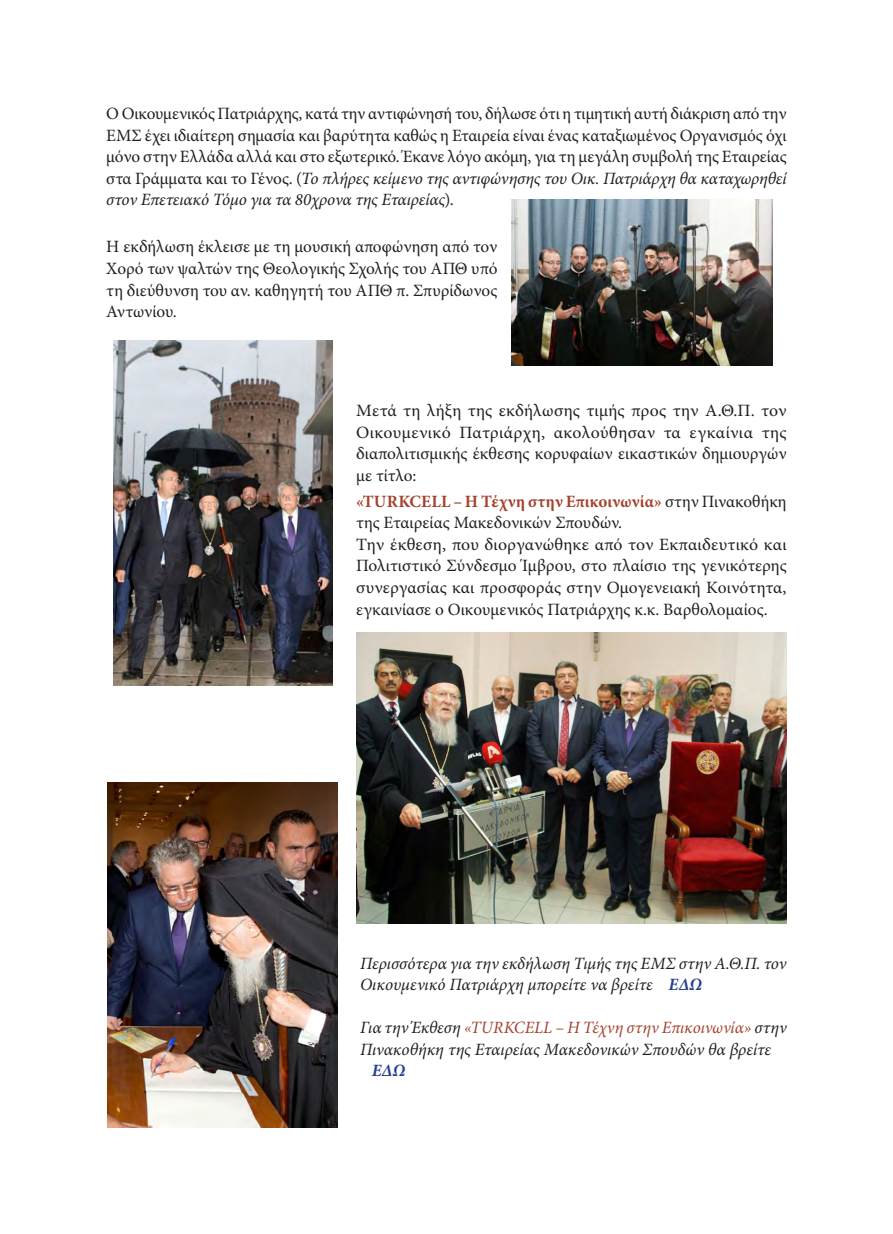
<style>
.page{position:relative;width:893px;height:1234px;background:#fff}
.page>*{position:absolute;margin:0;border:0;box-sizing:border-box;transform-origin:0 0}
.t1{font:17.25px/21.6px "Minion Pro";color:#231f20;text-align:justify}
.t2{font:italic 17.25px/21.6px "Minion Pro";letter-spacing:-.005em;color:#231f20}
.t3{font:italic 700 17.25px "Minion Pro";color:#253f8e}
.s1{font-style:italic}
.s2{font-weight:700;color:#a4432f}
.s3{font-weight:700;color:#253f8e}
.s4{color:#a4432f}
</style>
<div class="page">
<img style="left:511px;top:200px;width:262px;height:166px">
<img style="left:113px;top:340px;width:219px;height:345px">
<img style="left:356px;top:632px;width:431px;height:291px">
<img style="left:108px;top:782px;width:229px;height:345px">
<p class="t1" style="left:106px;top:103px;width:682px">Ο Οικουμενικός Πατριάρχης, κατά την αντιφώνησή του, δήλωσε ότι η τιμητική αυτή διάκριση από την ΕΜΣ έχει ιδιαίτερη σημασία και βαρύτητα καθώς η Εταιρεία είναι ένας καταξιωμένος Οργανισμός όχι μόνο στην Ελλάδα αλλά και στο εξωτερικό. Έκανε λόγο ακόμη, για τη μεγάλη συμβολή της Εταιρείας στα Γράμματα και το Γένος. (<span class="s1">Το πλήρες κείμενο της αντιφώνησης του Οικ. Πατριάρχη θα καταχωρηθεί στον Επετειακό Τόμο για τα 80χρονα της Εταιρείας</span>).</p>
<p class="t1" style="left:106px;top:236px;width:393px">Η εκδήλωση έκλεισε με τη μουσική αποφώνηση από τον Χορό των ψαλτών της Θεολογικής Σχολής του ΑΠΘ υπό τη διεύθυνση του αν. καθηγητή του ΑΠΘ π. Σπυρίδωνος Αντωνίου.</p>
<p class="t1" style="left:356px;top:400px;width:432px">Μετά τη λήξη της εκδήλωσης τιμής προς την Α.Θ.Π. τον Οικουμενικό Πατριάρχη, ακολούθησαν τα εγκαίνια της διαπολιτισμικής έκθεσης κορυφαίων εικαστικών δημιουργών με τίτλο:</p>
<p class="t1" style="left:356px;top:490px;width:432px"><span class="s2">«TURKCELL – Η Τέχνη στην Επικοινωνία»</span> στην Πινακοθήκη της Εταιρείας Μακεδονικών Σπουδών.</p>
<p class="t1" style="left:356px;top:533px;width:432px">Την έκθεση, που διοργανώθηκε από τον Εκπαιδευτικό και Πολιτιστικό Σύνδεσμο Ίμβρου, στο πλαίσιο της γενικότερης συνεργασίας και προσφοράς στην Ομογενειακή Κοινότητα, εγκαινίασε ο Οικουμενικός Πατριάρχης κ.κ. Βαρθολομαίος.</p>
<p class="t1" style="left:572px;top:685px;width:10px">ν</p>
<p class="t2" style="left:360px;top:951px;width:428px">Περισσότερα για την εκδήλωση Τιμής της ΕΜΣ στην Α.Θ.Π. τον<br>Οικουμενικό Πατριάρχη μπορείτε να βρείτε <span class="s3">ΕΔΩ</span></p>
<p class="t2" style="left:360px;top:1016px;width:428px">Για την Έκθεση <span class="s4">«TURKCELL – Η Τέχνη στην Επικοινωνία»</span> στην<br>Πινακοθήκη της Εταιρείας Μακεδονικών Σπουδών θα βρείτε</p>
<p class="t3" style="left:372px;top:1058px;width:35px">ΕΔΩ</p>
</div>
